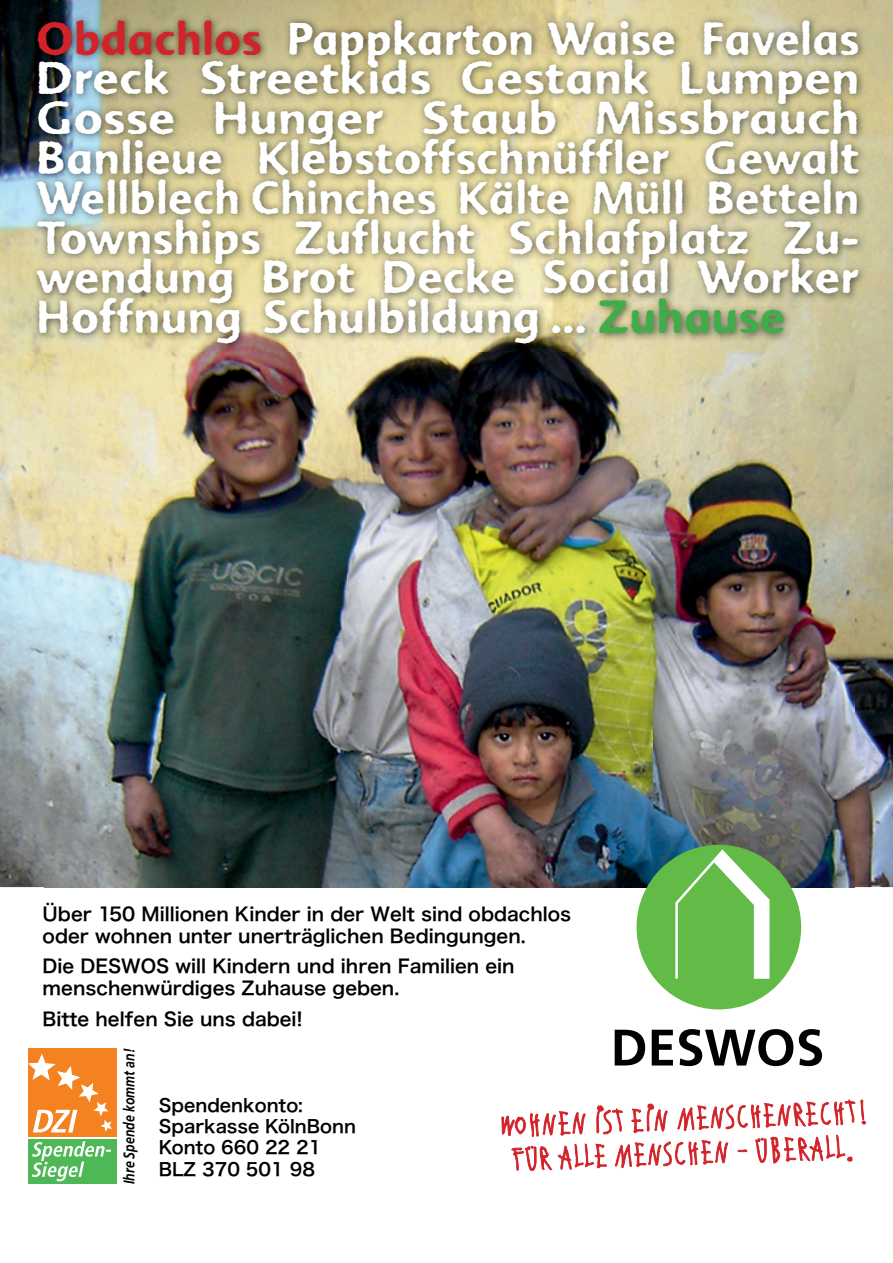
<style>
.page{position:relative;width:893px;height:1263px;background:#fff}
.page>*{position:absolute;margin:0;border:0;box-sizing:border-box;transform-origin:0 0}
.t1{font:45.45px/39.8px "Advert Rough Three";letter-spacing:.005em;color:#fff;text-align:justify}
.t2{font:18.45px/22.2px "Hira Kaku Pro W6";color:#000}
.t3{font:17.7px/21.3px "Hira Kaku Pro W6";color:#000}
.t4{font:italic 700 15.3px "Frutiger";color:#000;scale:.8 1}
.s1{color:#d2232a}
.s2{color:#41ad49}
</style>
<div class="page">
<img style="left:0;top:0;width:893px;height:34px">
<img style="left:0;top:34px;width:45px;height:853px">
<img style="left:854px;top:34px;width:39px;height:853px">
<img style="left:45px;top:351px;width:809px;height:536px">
<div style="left:637px;top:845px;width:164px;height:164px;background:#62bb46;border-radius:50%"></div>
<svg style="left:675px;top:849px;width:95px;height:130px"></svg>
<div style="left:29px;top:1049px;width:88px;height:88px;background:#f58220"></div>
<div style="left:29px;top:1139px;width:88px;height:44px;background:#4eb857"></div>
<svg style="left:32px;top:1141px;width:79px;height:40px"></svg>
<svg style="left:29px;top:1053px;width:83px;height:79px"></svg>
<img style="left:29px;top:12px;width:837px;height:339px">
<svg style="left:501px;top:1029px;width:365px;height:142px"></svg>
<p class="t1" style="left:36px;top:18px;width:825px"><span class="s1">Obdachlos</span> Pappkarton Waise Favelas Dreck Streetkids Gestank Lumpen Gosse Hunger Staub Missbrauch Banlieue Klebstoffschnüffler Gewalt Wellblech Chinches Kälte Müll Betteln Townships Zuflucht Schlafplatz Zu&shy;wendung Brot Decke Social Worker Hoffnung Schulbildung … <span class="s2">Zuhause</span></p>
<p class="t2" style="left:43px;top:902px;width:530px">Über 150 Millionen Kinder in der Welt sind obdachlos oder wohnen unter unerträglichen Bedingungen.</p>
<p class="t2" style="left:43px;top:954px;width:473px">Die DESWOS will Kindern und ihren Familien ein menschenwürdiges Zuhause geben.</p>
<p class="t2" style="left:43px;top:1007px;width:262px">Bitte helfen Sie uns dabei!</p>
<p class="t4" style="left:120px;top:1184px;width:171px;rotate:-90deg">Ihre Spende kommt an!</p>
<p class="t3" style="left:159px;top:1094px;width:199px">Spendenkonto:<br>Sparkasse KölnBonn<br>Konto 660 22 21<br>BLZ 370 501 98</p>
</div>
